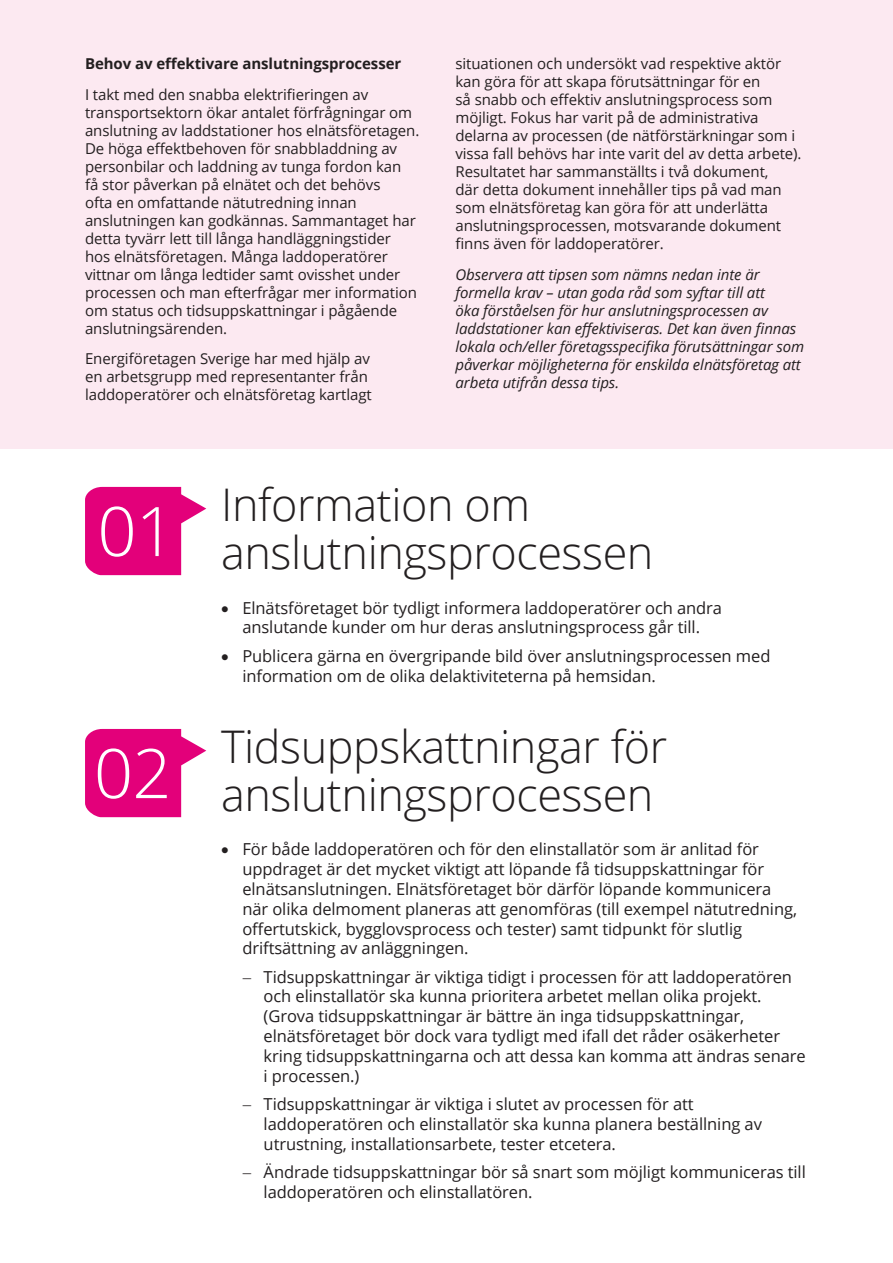
<style>
.page{position:relative;width:893px;height:1263px;background:#fff}
.page>*{position:absolute;margin:0;border:0;box-sizing:border-box;transform-origin:0 0}
.Rubrik_0{font:300 68.55px "Open Sans";color:#fff}
.Rubrik_0-2{font:300 45px/48px "Open Sans";letter-spacing:-.01em;color:#231f20}
.t1{font:16.5px/19.8px "Open Sans";letter-spacing:-.005em;color:#231f20}
.Tabelltext{font:15px/18px "Open Sans";letter-spacing:-.005em;color:#231f20}
.Tabelltext-2{font:italic 15px/18px "Open Sans";letter-spacing:-.005em;color:#231f20}
.Tabelltext-3{font:700 15px "Open Sans";letter-spacing:-.005em;color:#231f20}
</style>
<div class="page">
<svg style="left:85px;top:487px;width:121px;height:88px"></svg>
<svg style="left:85px;top:729px;width:121px;height:88px"></svg>
<div style="left:0;top:0;width:893px;height:449px;background:#fce9f1"></div>
<p class="Tabelltext-3" style="left:85px;top:53px;width:318px">Behov av effektivare anslutningsprocesser</p>
<p class="Tabelltext" style="left:85px;top:85px;width:336px">I takt med den snabba elektrifieringen av transportsektorn ökar antalet förfrågningar om anslutning av laddstationer hos elnätsföretagen.<br>De höga effektbehoven för snabbladdning av personbilar och laddning av tunga fordon kan<br>få stor påverkan på elnätet och det behövs<br>ofta en omfattande nätutredning innan anslutningen kan godkännas. Sammantaget har detta tyvärr lett till långa handläggningstider hos elnätsföretagen. Många laddoperatörer vittnar om långa ledtider samt ovisshet under processen och man efterfrågar mer information om status och tidsuppskattningar i pågående anslutningsärenden.</p>
<p class="Tabelltext" style="left:85px;top:350px;width:288px">Energiföretagen Sverige har med hjälp av en arbetsgrupp med representanter från laddoperatörer och elnätsföretag kartlagt</p>
<p class="Tabelltext" style="left:455px;top:54px;width:348px">situationen och undersökt vad respektive aktör kan göra för att skapa förutsättningar för en<br>så snabb och effektiv anslutningsprocess som möjligt. Fokus har varit på de administrativa delarna av processen (de nätförstärkningar som i vissa fall behövs har inte varit del av detta arbete).<br>Resultatet har sammanställts i två dokument,<br>där detta dokument innehåller tips på vad man som elnätsföretag kan göra för att underlätta anslutningsprocessen, motsvarande dokument finns även för laddoperatörer.</p>
<p class="Tabelltext-2" style="left:455px;top:265px;width:350px">Observera att tipsen som nämns nedan inte är formella krav – utan goda råd som syftar till att<br>öka förståelsen för hur anslutningsprocessen av laddstationer kan effektiviseras. Det kan även finnas lokala och/eller företagsspecifika förutsättningar som påverkar möjligheterna för enskilda elnätsföretag att arbeta utifrån dessa tips.</p>
<p class="Rubrik_0" style="left:97px;top:484px;width:79px">01</p>
<p class="Rubrik_0" style="left:94px;top:726px;width:79px">02</p>
<p class="Rubrik_0-2" style="left:221px;top:480px;width:434px">Information om anslutningsprocessen</p>
<p class="t1" style="left:221px;top:597px;width:502px;text-align:center">• Elnätsföretaget bör tydligt informera laddoperatörer och andra anslutande kunder om hur deras anslutningsprocess går till.</p>
<p class="t1" style="left:242px;top:645px;width:530px;text-indent:-21px">• Publicera gärna en övergripande bild över anslutningsprocessen med information om de olika delaktiviteterna på hemsidan.</p>
<p class="Rubrik_0-2" style="left:221px;top:722px;width:448px">Tidsuppskattningar för anslutningsprocessen</p>
<p class="t1" style="left:242px;top:839px;width:556px;text-indent:-21px">• För både laddoperatören och för den elinstallatör som är anlitad för uppdraget är det mycket viktigt att löpande få tidsuppskattningar för elnätsanslutningen. Elnätsföretaget bör därför löpande kommunicera när olika delmoment planeras att genomföras (till exempel nätutredning, offertutskick, bygglovsprocess och tester) samt tidpunkt för slutlig driftsättning av anläggningen.</p>
<p class="t1" style="left:264px;top:966px;width:544px;text-indent:-21px">− Tidsuppskattningar är viktiga tidigt i processen för att laddoperatören och elinstallatör ska kunna prioritera arbetet mellan olika projekt. (Grova tidsuppskattningar är bättre än inga tidsuppskattningar, elnätsföretaget bör dock vara tydligt med ifall det råder osäkerheter kring tidsuppskattningarna och att dessa kan komma att ändras senare i processen.)</p>
<p class="t1" style="left:264px;top:1094px;width:500px;text-indent:-21px">− Tidsuppskattningar är viktiga i slutet av processen för att laddoperatören och elinstallatör ska kunna planera beställning av utrustning, installationsarbete, tester etcetera.</p>
<p class="t1" style="left:264px;top:1161px;width:544px;text-indent:-21px">− Ändrade tidsuppskattningar bör så snart som möjligt kommuniceras till laddoperatören och elinstallatören.</p>
</div>
